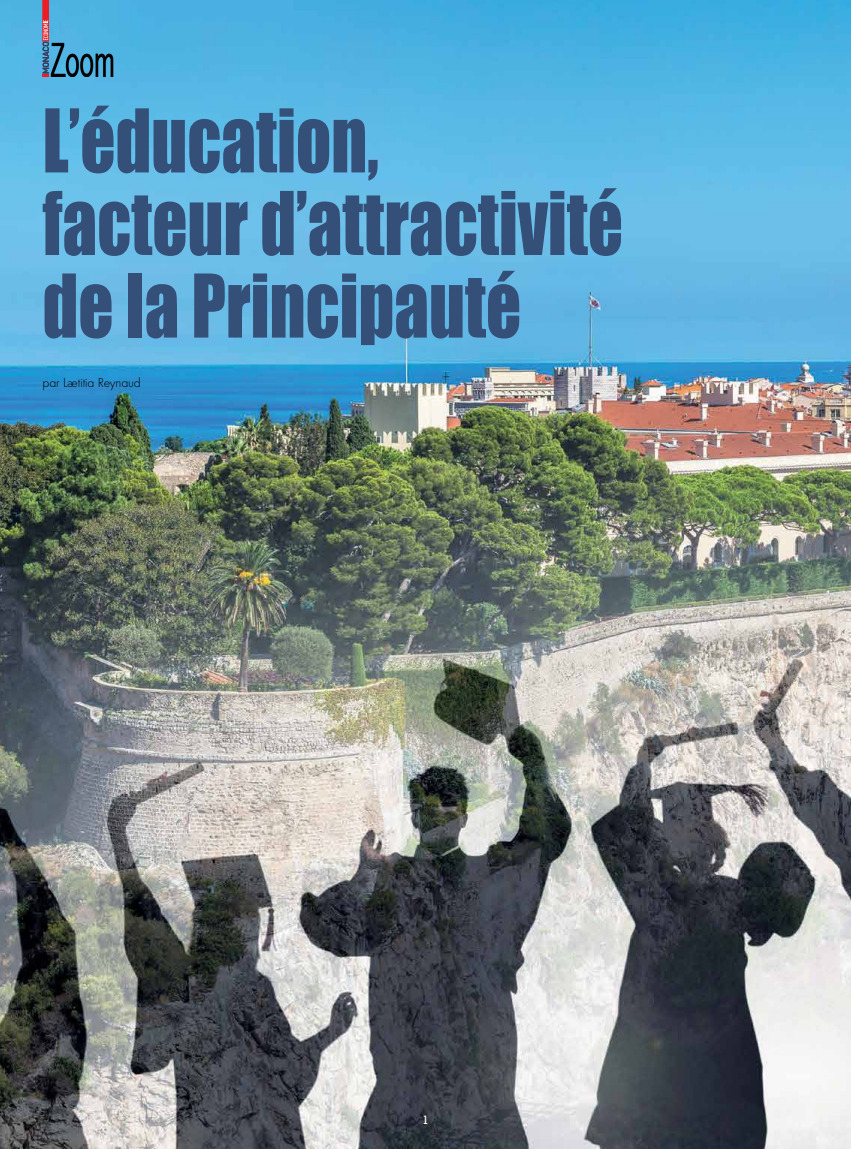
<style>
.page{position:relative;width:851px;height:1149px;background:#fff}
.page>*{position:absolute;margin:0;border:0;box-sizing:border-box;transform-origin:0 0}
.t1{font:81px/82.5px "Impact";color:#344f78;scale:.85 1}
.t2{font:300 condensed 49.5px "Abadi";color:#000;scale:.7 1}
.t3{font:300 13.5px "Futura T";letter-spacing:-.01em;color:#000}
.t4{font:12.3px "Rockwell";color:#fff}
</style>
<div class="page">
<img style="left:0;top:0;width:850px;height:1148px">
<svg style="left:43px;top:0;width:6px;height:77px"></svg>
<p class="t2" style="left:51px;top:32px;width:93px">Zoom</p>
<p class="t1" style="left:43px;top:97px;width:684px">L’éducation,<br>facteur d’attractivité de la Principauté</p>
<p class="t3" style="left:43px;top:374px;width:100px">par Lætitia Reynaud</p>
<p class="t4" style="left:422px;top:1112px;width:8px">1</p>
</div>
